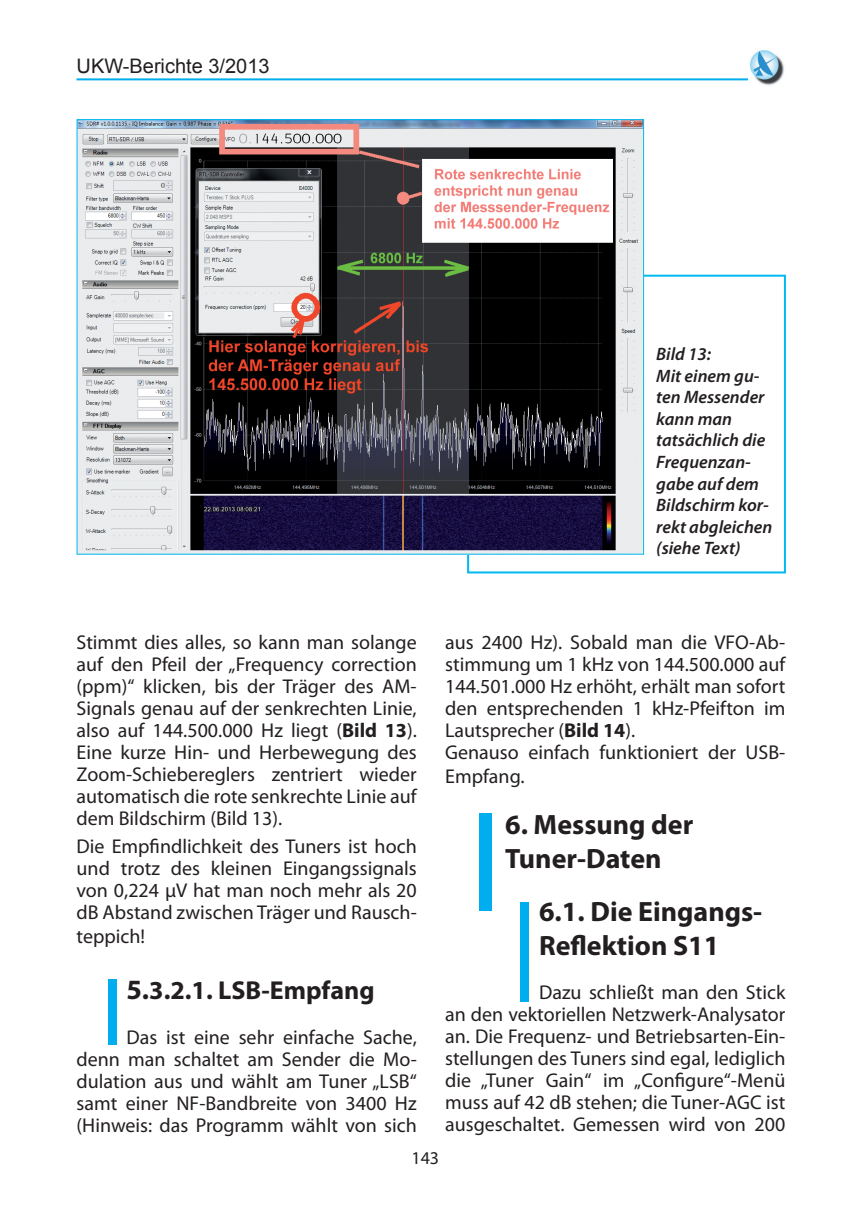
<style>
.page{position:relative;width:862px;height:1214px;background:#fff}
.page>*{position:absolute;margin:0;border:0;box-sizing:border-box;transform-origin:0 0}
.t1{font:700 148.2px "Myriad Pro";color:#00aeef;scale:.4 1}
.t2{font:700 145px "Myriad Pro";color:#00aeef;scale:.57 1}
.t3{font:700 97.6px "Myriad Pro";color:#00aeef;scale:.57 1}
.t4{font:700 28px/33.6px "Myriad Pro";color:#231f20}
.t5{font:700 26px "Myriad Pro";color:#231f20}
.t6{font:20px/22px "Myriad Pro";color:#231f20;text-align:justify}
.t7{font:20px "Arial";color:#231f20}
.t8{font:italic 600 18px/21.6px "Myriad Pro";color:#231f20}
.t9{font:18px "Myriad Pro";color:#231f20}
.s1{font-weight:700}
.s2{font-size:28px}
</style>
<div class="page">
<hr style="left:77px;top:78px;width:708px;height:2px;background:#00aeef">
<img style="left:748px;top:50px;width:37px;height:35px">
<div style="left:467px;top:275px;width:319px;height:298px;border:2px solid #00baf1"></div>
<img style="left:79px;top:121px;width:563px;height:431px">
<p class="t7" style="left:77px;top:53px;width:195px">UKW-Berichte 3/2013</p>
<p class="t8" style="left:656px;top:342px;width:118px">Bild 13:<br>Mit einem gu&shy;ten Messender kann man tatsächlich die<br>Frequenzan&shy;gabe auf dem<br>Bildschirm kor&shy;rekt abgleichen (siehe Text)</p>
<p class="t6" style="left:77px;top:631px;width:342px">Stimmt dies alles, so kann man solange auf den Pfeil der „Frequency correction (ppm)“ klicken, bis der Träger des AM-Signals genau auf der senkrechten Linie, also auf 144.500.000 Hz liegt (<span class="s1">Bild 13</span>).<br>Eine kurze Hin- und Herbewegung des Zoom-Schiebereglers zentriert wieder automatisch die rote senkrechte Linie auf dem Bildschirm (Bild 13).</p>
<p class="t6" style="left:77px;top:834px;width:342px">Die Empfindlichkeit des Tuners ist hoch und trotz des kleinen Eingangssignals von 0,224 µV hat man noch mehr als 20 dB Abstand zwischen Träger und Rausch-</p>
<p class="t6" style="left:77px;top:924px;width:70px">teppich!</p>
<h3 class="t3" style="left:105px;top:948px;width:29px">I</h3>
<h3 class="t5" style="left:126px;top:973px;width:250px"><span class="s2">5.</span>3.2.1. LSB-Empfang</h3>
<p class="t6" style="left:77px;top:1025px;width:342px;text-indent:50px">Das ist eine sehr einfache Sache, denn man schaltet am Sender die Mo&shy;dulation aus und wählt am Tuner „LSB“ samt einer NF-Bandbreite von 3400 Hz (Hinweis: das Programm wählt von sich</p>
<p class="t6" style="left:445px;top:631px;width:342px;text-align:left">aus 2400 Hz). Sobald man die VFO-Ab&shy;stimmung um 1 kHz von 144.500.000 auf 144.501.000 Hz erhöht, erhält man sofort den entsprechenden 1 kHz-Pfeifton im Lautsprecher (<span class="s1">Bild 14</span>).<br>Genauso einfach funktioniert der USB-</p>
<p class="t6" style="left:445px;top:765px;width:81px">Empfang.</p>
<h2 class="t2" style="left:473px;top:767px;width:43px">I</h2>
<h3 class="t4" style="left:505px;top:806px;width:190px">6. Messung der<br>Tuner-Daten</h3>
<h1 class="t1" style="left:516px;top:855px;width:43px">I</h1>
<h3 class="t4" style="left:539px;top:893px;width:225px">6.1. Die Eingangs-<br>Reflektion S11</h3>
<p class="t6" style="left:445px;top:981px;width:342px;text-indent:94px">Dazu schließt man den Stick an den vektoriellen Netzwerk-Analysator an. Die Frequenz- und Betriebsarten-Ein&shy;stellungen des Tuners sind egal, lediglich die „Tuner Gain“ im „Configure“-Menü muss auf 42 dB stehen; die Tuner-AGC ist ausgeschaltet. Gemessen wird von 200</p>
<p class="t9" style="left:411px;top:1146px;width:29px">143</p>
</div>
